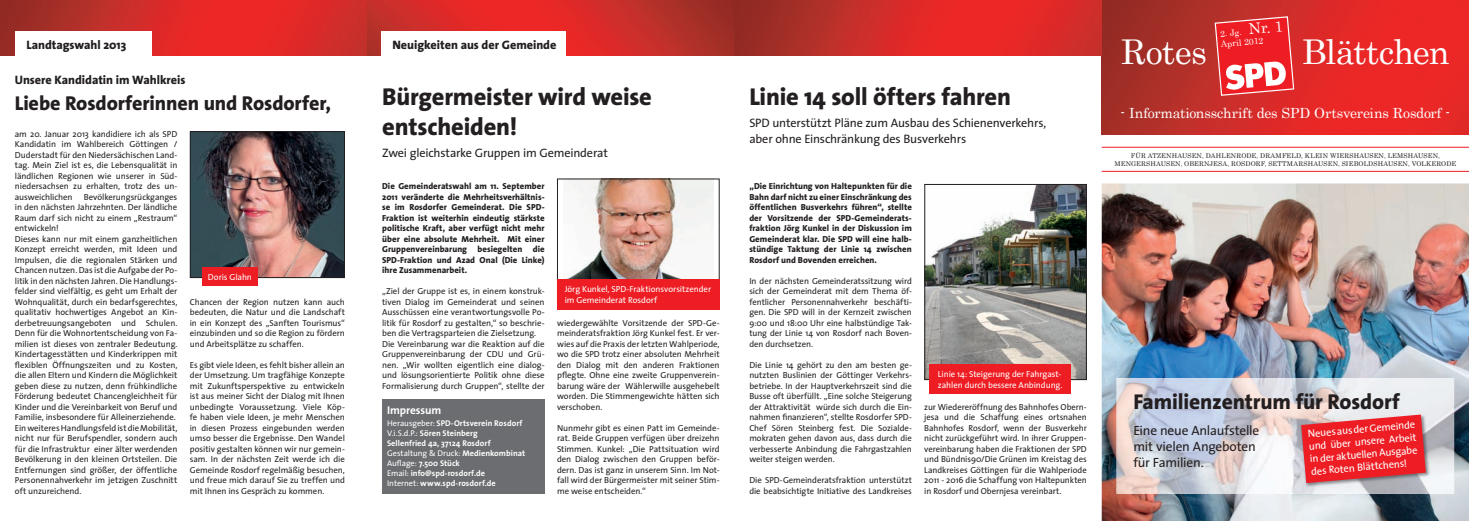
<style>
.page{position:relative;width:1469px;height:521px;background:#fff}
.page>*{position:absolute;margin:0;border:0;box-sizing:border-box;transform-origin:0 0}
.t1{font:34.12px "Century";letter-spacing:-.025em;color:#fff}
.t2{font:800 24.5px/29.4px "The Sans";letter-spacing:-.01em;color:#231f20}
.t3{font:800 21.53px "The Sans";letter-spacing:-.01em;color:#231f20}
.t4{font:800 20.12px "The Sans";letter-spacing:-.005em;color:#231f20}
.t5{font:14px "Century";letter-spacing:-.01em;color:#fff}
.t6{font:13.39px/16.1px "The Sans";letter-spacing:-.015em;color:#231f20}
.t7{font:12.25px/15.8px "The Sans";letter-spacing:-.015em;color:#231f20}
.t8{font:800 12.25px "The Sans";letter-spacing:-.005em;color:#231f20}
.t9{font:700 11.38px "The Sans";letter-spacing:-.01em;color:#fff}
.t10{font:10.5px/12.6px "The Sans";color:#fff;text-align:justify}
.t11{font:8.75px/10.5px "The Sans";letter-spacing:-.005em;color:#231f20;text-align:justify}
.t12{font:800 8.75px/10.5px "The Sans";letter-spacing:.005em;color:#231f20;text-align:justify}
.t13{font:8.75px/10.5px "The Sans";letter-spacing:-.005em;color:#fff}
.t14{font:8.75px/10.5px "Century";color:#fff}
.t15{font:700 8.31px/10px "The Sans";letter-spacing:.005em;color:#fff}
.t16{font:6.56px/7.9px "Century";letter-spacing:.025em;color:#231f20;text-align:center}
.s1{font-weight:400}
.s2{font-size:14.88px}
</style>
<div class="page">
<hr style="left:1101px;top:147px;width:367px;height:1px;background:#ee1d23">
<hr style="left:1101px;top:171px;width:367px;height:1px;background:#ee1d23">
<img style="left:1101px;top:0;width:367px;height:134px">
<img style="left:0;top:0;width:1101px;height:55px">
<div style="left:382px;top:399px;width:162px;height:94px;background:#6c6d70"></div>
<div style="left:15px;top:32px;width:136px;height:31px;background:#fff"></div>
<div style="left:381px;top:32px;width:184px;height:31px;background:#fff"></div>
<img style="left:1101px;top:183px;width:367px;height:338px">
<svg style="left:1213px;top:16px;width:81px;height:80px;background:#ea4d50"></svg>
<img style="left:1116px;top:378px;width:337px;height:116px">
<img style="left:564px;top:180px;width:149px;height:99px">
<div style="left:557px;top:178px;width:162px;height:125px;border:1px solid #231f20"></div>
<img style="left:192px;top:133px;width:151px;height:143px">
<div style="left:190px;top:131px;width:155px;height:147px;border:1px solid #231f20"></div>
<div style="left:202px;top:267px;width:56px;height:19px;background:#ee1d23"></div>
<img style="left:926px;top:186px;width:158px;height:192px">
<div style="left:924px;top:184px;width:162px;height:196px;border:1px solid #231f20"></div>
<div style="left:929px;top:364px;width:142px;height:30px;background:#ee1d23"></div>
<div style="left:557px;top:279px;width:162px;height:30px;background:#ee1d23"></div>
<img style="left:1300px;top:413px;width:130px;height:74px">
<svg style="left:1301px;top:414px;width:124px;height:69px;background:#e53a40"></svg>
<h3 class="t8" style="left:26px;top:37px;width:101px">Landtagswahl 2013</h3>
<h3 class="t8" style="left:392px;top:37px;width:165px">Neuigkeiten aus der Gemeinde</h3>
<h3 class="t8" style="left:15px;top:72px;width:172px">Unsere Kandidatin im Wahlkreis</h3>
<h2 class="t2" style="left:382px;top:82px;width:271px">Bürgermeister wird weise entscheiden!</h2>
<h3 class="t7" style="left:382px;top:145px;width:227px">Zwei gleichstarke Gruppen im Gemeinderat</h3>
<h3 class="t4" style="left:15px;top:90px;width:318px">Liebe Rosdorferinnen und Rosdorfer,</h3>
<p class="t11" style="left:15px;top:128px;width:164px">am 20. Januar 2013 kandidiere ich als SPD Kandidatin im Wahlbereich Göttingen / Duderstadt für den Niedersächischen Land&shy;tag. Mein Ziel ist es, die Lebensqualität in ländlichen Regionen wie unserer in Süd&shy;niedersachsen zu erhalten, trotz des un&shy;ausweichlichen</p>
<p class="t11" style="left:15px;top:191px;width:164px;text-align:left;text-indent:69px">Bevölkerungsrückganges in den nächsten Jahrzehnten. Der ländliche Raum darf sich nicht zu einem „Restraum“ entwickeln!<br>Dieses kann nur mit einem ganzheitlichen Konzept erreicht werden, mit Ideen und Impulsen, die die regionalen Stärken und Chancen nutzen. Das ist die Aufgabe der Po&shy;litik in den nächsten Jahren. Die Handlungs&shy;felder sind vielfältig, es geht um Erhalt der Wohnqualität, durch ein bedarfsgerechtes, qualitativ hochwertiges Angebot an Kin&shy;derbetreuungsangeboten und Schulen.<br>Denn für die Wohnortentscheidung von Fa&shy;milien ist dieses von zentraler Bedeutung.<br>Kindertagesstätten und Kinderkrippen mit flexiblen Öffnungszeiten und zu Kosten, die allen Eltern und Kindern die Möglichkeit geben diese zu nutzen, denn frühkindliche Förderung bedeutet Chancengleichheit für Kinder und die Vereinbarkeit von Beruf und Familie, insbesondere für Alleinerziehende.<br>Ein weiteres Handlungsfeld ist die Mobilität, nicht nur für Berufspendler, sondern auch für die Infrastruktur einer älter werdenden Bevölkerung in den kleinen Ortsteilen. Die Entfernungen sind größer, der öffentliche Personennahverkehr im jetzigen Zuschnitt oft unzureichend.</p>
<p class="t12" style="left:382px;top:181px;width:164px">Die Gemeinderatswahl am 11. September 2011 veränderte die Mehrheitsverhältnis&shy;se im Rosdorfer Gemeinderat. Die SPD-Fraktion ist weiterhin eindeutig stärkste politische Kraft, aber verfügt nicht mehr über eine absolute Mehrheit. Mit einer Gruppenvereinbarung besiegelten die SPD-Fraktion und Azad Onal (Die Linke) ihre Zusammenarbeit.</p>
<p class="t13" style="left:208px;top:272px;width:46px">Doris Glahn</p>
<p class="t13" style="left:564px;top:284px;width:148px">Jörg Kunkel, SPD-Fraktionsvorsitzender im Gemeinderat Rosdorf</p>
<p class="t11" style="left:382px;top:286px;width:164px;text-align:left">„Ziel der Gruppe ist es, in einem konstruk&shy;tiven Dialog im Gemeinderat und seinen Ausschüssen eine verantwortungsvolle Po&shy;litik für Rosdorf zu gestalten,“ so beschrie&shy;ben die Vertragsparteien die Zielsetzung.<br>Die Vereinbarung war die Reaktion auf die Gruppenvereinbarung der CDU und Grü&shy;nen. „Wir wollten eigentlich eine dialog&shy;und lösungsorientierte Politik ohne diese Formalisierung durch Gruppen“, stellte der</p>
<p class="t11" style="left:190px;top:296px;width:157px">Chancen der Region nutzen kann auch bedeuten, die Natur und die Landschaft in ein Konzept des „Sanften Tourismus“ einzubinden und so die Region zu fördern und Arbeitsplätze zu schaffen.</p>
<p class="t11" style="left:190px;top:359px;width:157px">Es gibt viele Ideen, es fehlt bisher allein an der Umsetzung. Um tragfähige Konzepte mit Zukunftsperspektive zu entwickeln ist aus meiner Sicht der Dialog mit Ihnen unbedingte Voraussetzung. Viele Köp&shy;fe haben viele Ideen, je mehr Menschen in diesen Prozess eingebunden werden umso besser die Ergebnisse. Den Wandel positiv gestalten können wir nur gemein&shy;sam. In der nächsten Zeit werde ich die Gemeinde Rosdorf regelmäßig besuchen, und freue mich darauf Sie zu treffen und mit Ihnen ins Gespräch zu kommen.</p>
<p class="t11" style="left:557px;top:317px;width:164px">wiedergewählte Vorsitzende der SPD-Ge&shy;meinderatsfraktion Jörg Kunkel fest. Er ver&shy;wies auf die Praxis der letzten Wahlperiode, wo die SPD trotz einer absoluten Mehrheit den Dialog mit den anderen Fraktionen pflegte. Ohne eine zweite Gruppenverein&shy;barung wäre der Wählerwille ausgehebelt worden. Die Stimmengewichte hätten sich verschoben.</p>
<p class="t11" style="left:557px;top:422px;width:164px">Nunmehr gibt es einen Patt im Gemeinde&shy;rat. Beide Gruppen verfügen über dreizehn Stimmen. Kunkel: „Die Pattsituation wird den Dialog zwischen den Gruppen beför&shy;dern. Das ist ganz in unserem Sinn. Im Not&shy;fall wird der Bürgermeister mit seiner Stim&shy;me weise entscheiden.“</p>
<h3 class="t9" style="left:387px;top:403px;width:56px">Impressum</h3>
<p class="t15" style="left:387px;top:418px;width:140px"><span class="s1">Herausgeber:</span> SPD-Ortsverein Rosdorf<br><span class="s1">V.i.S.d.P.:</span> Sören Steinberg<br>Sellenfried 4a, 37124 Rosdorf<br><span class="s1">Gestaltung &amp; Druck:</span> Medienkombinat<br><span class="s1">Auflage:</span> 7.500 Stück<br><span class="s1">Email:</span> info@spd-rosdorf.de<br><span class="s1">Internet:</span> www.spd-rosdorf.de</p>
<h2 class="t2" style="left:749px;top:82px;width:263px">Linie 14 soll öfters fahren</h2>
<h3 class="t7" style="left:749px;top:115px;width:298px">SPD unterstützt Pläne zum Ausbau des Schienenverkehrs, aber ohne Einschränkung des Busverkehrs</h3>
<p class="t12" style="left:749px;top:181px;width:164px">„Die Einrichtung von Haltepunkten für die Bahn darf nicht zu einer Einschränkung des öffentlichen Busverkehrs führen“, stellte der Vorsitzende der SPD-Gemeinderats&shy;fraktion Jörg Kunkel in der Diskussion im Gemeinderat klar. Die SPD will eine halb&shy;stündige Taktung der Linie 14 zwischen Rosdorf und Bovenden erreichen.</p>
<p class="t11" style="left:749px;top:275px;width:164px">In der nächsten Gemeinderatssitzung wird sich der Gemeinderat mit dem Thema öf&shy;fentlicher Personennahverkehr beschäfti&shy;gen. Die SPD will in der Kernzeit zwischen 9:00 und 18:00 Uhr eine halbstündige Tak&shy;tung der Linie 14 von Rosdorf nach Boven&shy;den durchsetzen.</p>
<p class="t11" style="left:749px;top:359px;width:164px">Die Linie 14 gehört zu den am besten ge&shy;nutzten Buslinien der Göttinger Verkehrs&shy;betriebe. In der Hauptverkehrszeit sind die Busse oft überfüllt. „Eine solche Steigerung der Attraktivität würde sich durch die Ein&shy;nahmen finanzieren“, stellte Rosdorfer SPD-Chef Sören Steinberg fest. Die Sozialde&shy;mokraten gehen davon aus, dass durch die verbesserte Anbindung die Fahrgastzahlen weiter steigen werden.</p>
<p class="t11" style="left:749px;top:475px;width:164px">Die SPD-Gemeinderatsfraktion unterstützt die beabsichtigte Initiative des Landkreises</p>
<p class="t13" style="left:937px;top:369px;width:126px">Linie 14: Steigerung der Fahrgast&shy;zahlen durch bessere Anbindung.</p>
<p class="t11" style="left:924px;top:401px;width:164px">zur Wiedereröffnung des Bahnhofes Obern&shy;jesa und die Schaffung eines ortsnahen Bahnhofes Rosdorf, wenn der Busverkehr nicht zurückgeführt wird. In ihrer Gruppen&shy;vereinbarung haben die Fraktionen der SPD und Bündnis90/Die Grünen im Kreistag des Landkreises Göttingen für die Wahlperiode 2011 - 2016 die Schaffung von Haltepunkten in Rosdorf und Obernjesa vereinbart.</p>
<p class="t14" style="left:1219px;top:28px;width:65px;rotate:-5deg">2. Jg. <span class="s2">Nr. 1<br></span>April 2012</p>
<h1 class="t1" style="left:1121px;top:23px;width:87px">Rotes</h1>
<h1 class="t1" style="left:1301px;top:23px;width:149px">Blättchen</h1>
<h3 class="t5" style="left:1120px;top:101px;width:331px">- Informationsschrift des SPD Ortsvereins Rosdorf -</h3>
<p class="t16" style="left:1114px;top:151px;width:343px">FÜR ATZENHAUSEN, DAHLENRODE, DRAMFELD, KLEIN WIERSHAUSEN, LEMSHAUSEN,<br>MENGERSHAUSEN, OBERNJESA, ROSDORF, SETTMARSHAUSEN, SIEBOLDSHAUSEN, VOLKERODE</p>
<h3 class="t3" style="left:1133px;top:388px;width:268px">Familienzentrum für Rosdorf</h3>
<h3 class="t6" style="left:1133px;top:423px;width:127px">Eine neue Anlaufstelle mit vielen Angeboten für Familien.</h3>
<p class="t10" style="left:1307px;top:428px;width:109px;rotate:-5deg">Neues aus der Gemeinde und über unsere Arbeit in der aktuellen Ausgabe des Roten Blättchens!</p>
</div>
